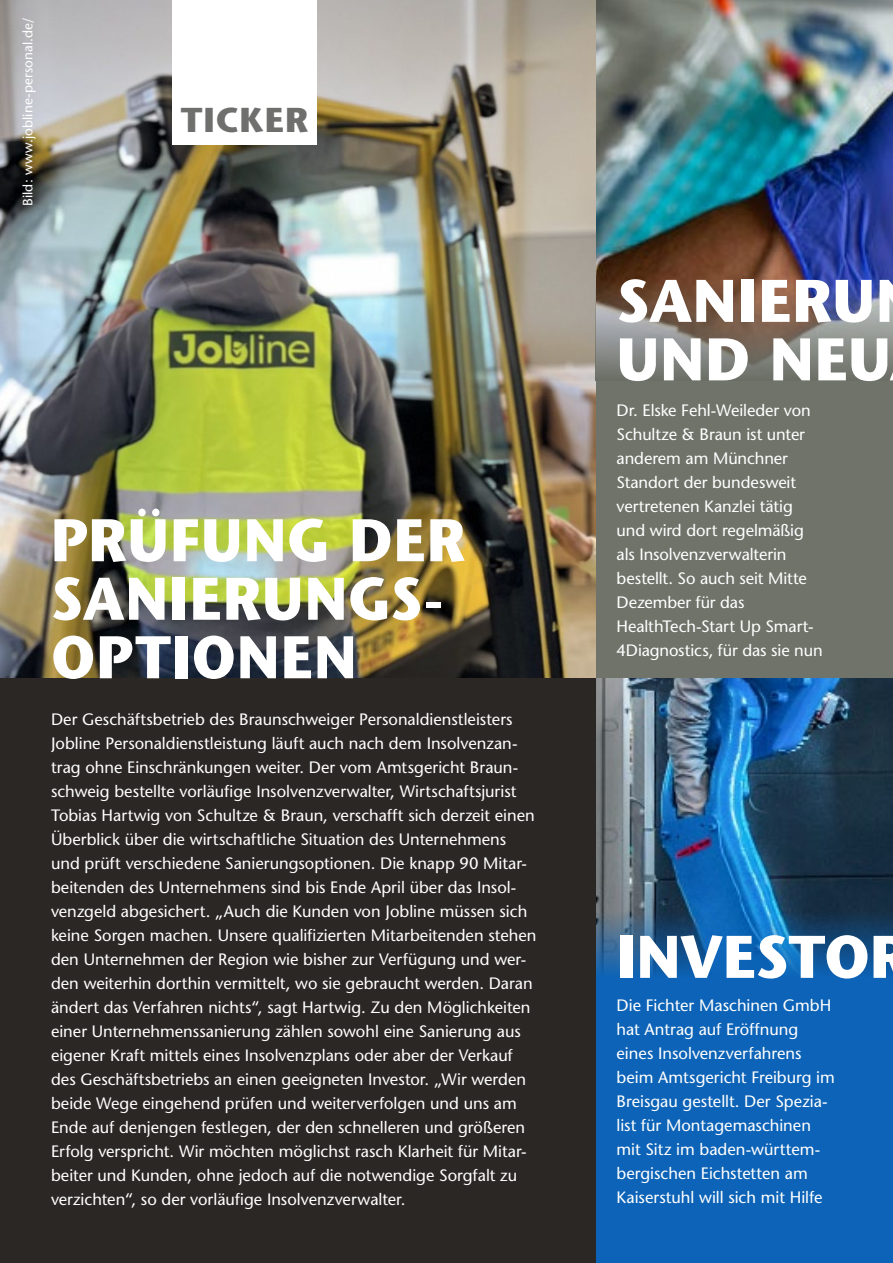
<style>
.page{position:relative;width:893px;height:1263px;background:#fff}
.page>*{position:absolute;margin:0;border:0;box-sizing:border-box;transform-origin:0 0}
.t1{font:700 60px/58.5px "Stone Sans";letter-spacing:.015em;color:#fff;scale:.95 1}
.t2{font:700 60px/58.5px "Stone Sans";letter-spacing:.015em;color:#fff}
.t3{font:700 34.5px "Stone Sans";letter-spacing:.035em;color:#6f6f6e}
.t4{font:16.5px/24px "Stone Sans";color:#fff}
.t5{font:13.5px "Stone Sans";letter-spacing:.01em;color:#fff}
</style>
<div class="page">
<img style="left:595px;top:678px;width:298px;height:234px">
<svg style="left:595px;top:912px;width:298px;height:66px;background:#195b97"></svg>
<img style="left:595px;top:0;width:298px;height:281px">
<div style="left:581px;top:380px;width:312px;height:298px;background:#70736a"></div>
<div style="left:587px;top:978px;width:306px;height:285px;background:#0c63b7"></div>
<img style="left:0;top:0;width:595px;height:678px">
<div style="left:0;top:678px;width:595px;height:585px;background:#2b2724"></div>
<div style="left:172px;top:0;width:145px;height:145px;background:#fff"></div>
<svg style="left:595px;top:281px;width:298px;height:99px;background:#7b716d"></svg>
<p class="t5" style="left:20px;top:206px;width:190px;rotate:-90deg">Bild: www.jobline-personal.de/</p>
<h2 class="t3" style="left:181px;top:99px;width:129px">TICKER</h2>
<h1 class="t1" style="left:51px;top:511px;width:437px">PRÜFUNG DER<br>SANIERUNGS-<br>OPTIONEN</h1>
<p class="t4" style="left:51px;top:707px;width:487px">Der Geschäftsbetrieb des Braunschweiger Personaldienstleisters Jobline Personaldienstleistung läuft auch nach dem Insolvenzan&shy;trag ohne Einschränkungen weiter. Der vom Amtsgericht Braun&shy;schweig bestellte vorläufige Insolvenzverwalter, Wirtschaftsjurist Tobias Hartwig von Schultze &amp; Braun, verschafft sich derzeit einen Überblick über die wirtschaftliche Situation des Unternehmens und prüft verschiedene Sanierungsoptionen. Die knapp 90 Mitar&shy;beitenden des Unternehmens sind bis Ende April über das Insol&shy;venzgeld abgesichert. „Auch die Kunden von Jobline müssen sich keine Sorgen machen. Unsere qualifizierten Mitarbeitenden stehen den Unternehmen der Region wie bisher zur Verfügung und wer&shy;den weiterhin dorthin vermittelt, wo sie gebraucht werden. Daran ändert das Verfahren nichts“, sagt Hartwig. Zu den Möglichkeiten einer Unternehmenssanierung zählen sowohl eine Sanierung aus eigener Kraft mittels eines Insolvenzplans oder aber der Verkauf des Geschäftsbetriebs an einen geeigneten Investor. „Wir werden beide Wege eingehend prüfen und weiterverfolgen und uns am Ende auf denjengen festlegen, der den schnelleren und größeren Erfolg verspricht. Wir möchten möglichst rasch Klarheit für Mitar&shy;beiter und Kunden, ohne jedoch auf die notwendige Sorgfalt zu verzichten“, so der vorläufige Insolvenzverwalter.</p>
<h1 class="t2" style="left:617px;top:272px;width:275px">SANIERU<br>UND NEU</h1>
<p class="t4" style="left:617px;top:398px;width:208px">Dr. Elske Fehl-Weileder von<br>Schultze &amp; Braun ist unter anderem am Münchner<br>Standort der bundesweit vertretenen Kanzlei tätig und wird dort regelmäßig als Insolvenzverwalterin bestellt. So auch seit Mitte<br>Dezember für das<br>HealthTech-Start Up Smart-<br>4Diagnostics, für das sie nun</p>
<h1 class="t2" style="left:617px;top:928px;width:294px">INVESTOR</h1>
<p class="t4" style="left:617px;top:993px;width:220px">Die Fichter Maschinen GmbH hat Antrag auf Eröffnung eines Insolvenzverfahrens beim Amtsgericht Freiburg im<br>Breisgau gestellt. Der Spezia&shy;list für Montagemaschinen mit Sitz im baden-württem&shy;bergischen Eichstetten am<br>Kaiserstuhl will sich mit Hilfe</p>
</div>
